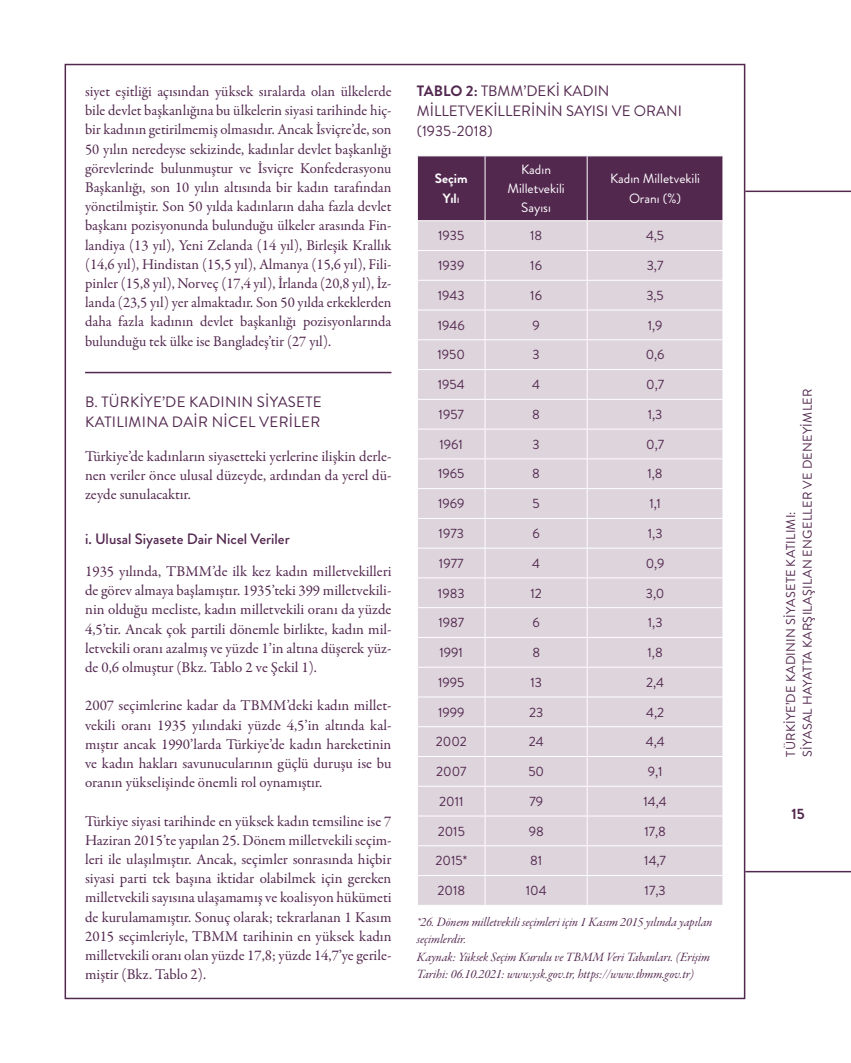
<style>
.page{position:relative;width:851px;height:1063px;background:#fff}
.page>*{position:absolute;margin:0;border:0;box-sizing:border-box;transform-origin:0 0}
.t1{font:15px/19.2px "Garamond Premr Pro";color:#53284f;text-align:justify}
.t2{font:15px/20.1px "Brandon Grotesque";color:#53284f}
.t3{font:15px/19.2px "Brandon Grotesque";letter-spacing:.02em;color:#53284f}
.t4{font:500 15px "Brandon Grotesque";color:#53284f}
.t5{font:700 15px "Brandon Grotesque";color:#53284f}
.t6{font:13.5px "Brandon Grotesque";color:#53284f}
.t7{font:13.5px/19.2px "Brandon Grotesque";color:#fff;text-align:center}
.t8{font:700 13.5px/19.2px "Brandon Grotesque";color:#fff;text-align:center}
.t9{font:12.75px/17.4px "Garamond Premr Pro It Subh";color:#53284f}
.t10{font:12.75px/16.5px "Brandon Grotesque";letter-spacing:.02em;color:#53284f}
.s1{font-weight:700}
.s2{font-weight:400}
</style>
<div class="page">
<hr style="left:745px;top:191px;width:105px;height:1px;background:#53284f">
<hr style="left:745px;top:871px;width:105px;height:1px;background:#53284f">
<hr style="left:85px;top:372px;width:306px;height:1px;background:#53284f">
<svg style="left:417px;top:156px;width:306px;height:749px;background:#d2c7d1"></svg>
<p class="t1" style="left:85px;top:82px;width:308px">siyet eşitliği açısından yüksek sıralarda olan ülkelerde bile devlet başkanlığına bu ülkelerin siyasi tarihinde hiç&shy;bir kadının getirilmemiş olmasıdır. Ancak İsviçre’de, son 50 yılın neredeyse sekizinde, kadınlar devlet başkanlığı görevlerinde bulunmuştur ve İsviçre Konfederasyonu Başkanlığı, son 10 yılın altısında bir kadın tarafından yönetilmiştir. Son 50 yılda kadınların daha fazla devlet başkanı pozisyonunda bulunduğu ülkeler arasında Fin&shy;landiya (13 yıl), Yeni Zelanda (14 yıl), Birleşik Krallık (14,6 yıl), Hindistan (15,5 yıl), Almanya (15,6 yıl), Fili&shy;pinler (15,8 yıl), Norveç (17,4 yıl), İrlanda (20,8 yıl), İz&shy;landa (23,5 yıl) yer almaktadır. Son 50 yılda erkeklerden daha fazla kadının devlet başkanlığı pozisyonlarında bulunduğu tek ülke ise Bangladeş’tir (27 yıl).</p>
<p class="t3" style="left:85px;top:393px;width:238px">B. TÜRKIYE’DE KADININ SIYASETE<br>KATILIMINA DAI R NICEL VERI LER</p>
<p class="t1" style="left:85px;top:447px;width:308px">Türkiye’de kadınların siyasetteki yerlerine ilişkin derle&shy;nen veriler önce ulusal düzeyde, ardından da yerel dü&shy;zeyde sunulacaktır.</p>
<p class="t4" style="left:85px;top:528px;width:206px">i. Ulusal Siyasete Dair Nicel Veriler</p>
<p class="t1" style="left:85px;top:562px;width:308px">1935 yılında, TBMM’de ilk kez kadın milletvekilleri de görev almaya başlamıştır. 1935’teki 399 milletvekili&shy;nin olduğu mecliste, kadın milletvekili oranı da yüzde 4,5’tir. Ancak çok partili dönemle birlikte, kadın mil&shy;letvekili oranı azalmış ve yüzde 1’in altına düşerek yüz&shy;de 0,6 olmuştur (Bkz. Tablo 2 ve Şekil 1).</p>
<p class="t1" style="left:85px;top:696px;width:308px">2007 seçimlerine kadar da TBMM’deki kadın millet&shy;vekili oranı 1935 yılındaki yüzde 4,5’in altında kal&shy;mıştır ancak 1990’larda Türkiye’de kadın hareketinin ve kadın hakları savunucularının güçlü duruşu ise bu oranın yükselişinde önemli rol oynamıştır.</p>
<p class="t1" style="left:85px;top:812px;width:308px">Türkiye siyasi tarihinde en yüksek kadın temsiline ise 7<br>Haziran 2015’te yapılan 25. Dönem milletvekili seçim&shy;leri ile ulaşılmıştır. Ancak, seçimler sonrasında hiçbir siyasi parti tek başına iktidar olabilmek için gereken milletvekili sayısına ulaşamamış ve koalisyon hükümeti de kurulamamıştır. Sonuç olarak; tekrarlanan 1 Kasım 2015 seçimleriyle, TBMM tarihinin en yüksek kadın milletvekili oranı olan yüzde 17,8; yüzde 14,7’ye gerile&shy;miştir (Bkz. Tablo 2).</p>
<p class="t2" style="left:417px;top:81px;width:266px"><span class="s1">TABLO 2:</span> TBMM’DEKİ KADIN<br>MİLLETVEKİLLERİNİN SAYISI VE ORANI (1935-2018)</p>
<p class="t8" style="left:435px;top:169px;width:34px">Seçim<br>Yıl<span class="s2">ı</span></p>
<p class="t7" style="left:507px;top:160px;width:59px">Kadın<br>Milletvekili<br>Sayısı</p>
<p class="t7" style="left:610px;top:169px;width:92px">Kadın Milletvekili<br>Oranı (%)</p>
<p class="t6" style="left:438px;top:226px;width:28px">1935</p>
<p class="t6" style="left:530px;top:226px;width:14px">18</p>
<p class="t6" style="left:646px;top:226px;width:20px">4,5</p>
<p class="t6" style="left:438px;top:256px;width:28px">1939</p>
<p class="t6" style="left:530px;top:256px;width:13px">16</p>
<p class="t6" style="left:646px;top:256px;width:18px">3,7</p>
<p class="t6" style="left:438px;top:286px;width:28px">1943</p>
<p class="t6" style="left:530px;top:286px;width:13px">16</p>
<p class="t6" style="left:646px;top:286px;width:19px">3,5</p>
<p class="t6" style="left:437px;top:316px;width:28px">1946</p>
<p class="t6" style="left:532px;top:316px;width:9px">9</p>
<p class="t6" style="left:647px;top:316px;width:16px">1,9</p>
<p class="t6" style="left:437px;top:345px;width:29px">1950</p>
<p class="t6" style="left:532px;top:345px;width:9px">3</p>
<p class="t6" style="left:645px;top:345px;width:20px">0,6</p>
<p class="t6" style="left:438px;top:375px;width:28px">1954</p>
<p class="t6" style="left:532px;top:375px;width:9px">4</p>
<p class="t6" style="left:646px;top:375px;width:19px">0,7</p>
<p class="t6" style="left:438px;top:405px;width:27px">1957</p>
<p class="t6" style="left:532px;top:405px;width:9px">8</p>
<p class="t6" style="left:647px;top:405px;width:16px">1,3</p>
<p class="t6" style="left:439px;top:435px;width:25px">1961</p>
<p class="t6" style="left:532px;top:435px;width:9px">3</p>
<p class="t6" style="left:646px;top:435px;width:19px">0,7</p>
<p class="t6" style="left:438px;top:465px;width:28px">1965</p>
<p class="t6" style="left:532px;top:465px;width:9px">8</p>
<p class="t6" style="left:647px;top:465px;width:17px">1,8</p>
<p class="t6" style="left:438px;top:494px;width:28px">1969</p>
<p class="t6" style="left:532px;top:494px;width:9px">5</p>
<p class="t6" style="left:649px;top:494px;width:13px">1,1</p>
<p class="t6" style="left:438px;top:524px;width:27px">1973</p>
<p class="t6" style="left:532px;top:524px;width:9px">6</p>
<p class="t6" style="left:647px;top:524px;width:16px">1,3</p>
<p class="t6" style="left:439px;top:554px;width:26px">1977</p>
<p class="t6" style="left:532px;top:554px;width:9px">4</p>
<p class="t6" style="left:645px;top:554px;width:20px">0,9</p>
<p class="t6" style="left:438px;top:584px;width:28px">1983</p>
<p class="t6" style="left:530px;top:584px;width:13px">12</p>
<p class="t6" style="left:645px;top:584px;width:20px">3,0</p>
<p class="t6" style="left:438px;top:613px;width:27px">1987</p>
<p class="t6" style="left:532px;top:613px;width:9px">6</p>
<p class="t6" style="left:647px;top:613px;width:16px">1,3</p>
<p class="t6" style="left:439px;top:643px;width:25px">1991</p>
<p class="t6" style="left:532px;top:643px;width:9px">8</p>
<p class="t6" style="left:647px;top:643px;width:17px">1,8</p>
<p class="t6" style="left:438px;top:673px;width:28px">1995</p>
<p class="t6" style="left:530px;top:673px;width:13px">13</p>
<p class="t6" style="left:646px;top:673px;width:19px">2,4</p>
<p class="t6" style="left:438px;top:703px;width:28px">1999</p>
<p class="t6" style="left:529px;top:703px;width:16px">23</p>
<p class="t6" style="left:646px;top:703px;width:20px">4,2</p>
<p class="t6" style="left:435px;top:732px;width:33px">2002</p>
<p class="t6" style="left:528px;top:732px;width:16px">24</p>
<p class="t6" style="left:645px;top:732px;width:20px">4,4</p>
<p class="t6" style="left:436px;top:762px;width:32px">2007</p>
<p class="t6" style="left:528px;top:762px;width:17px">50</p>
<p class="t6" style="left:647px;top:762px;width:16px">9,1</p>
<p class="t6" style="left:439px;top:792px;width:26px">2011</p>
<p class="t6" style="left:529px;top:792px;width:15px">79</p>
<p class="t6" style="left:643px;top:792px;width:25px">14,4</p>
<p class="t6" style="left:437px;top:822px;width:29px">2015</p>
<p class="t6" style="left:528px;top:822px;width:17px">98</p>
<p class="t6" style="left:644px;top:822px;width:23px">17,8</p>
<p class="t6" style="left:435px;top:852px;width:33px">2015*</p>
<p class="t6" style="left:530px;top:852px;width:14px">81</p>
<p class="t6" style="left:644px;top:852px;width:23px">14,7</p>
<p class="t6" style="left:437px;top:881px;width:29px">2018</p>
<p class="t6" style="left:525px;top:881px;width:22px">104</p>
<p class="t6" style="left:644px;top:881px;width:23px">17,3</p>
<p class="t9" style="left:417px;top:914px;width:297px">*26. Dönem milletvekili seçimleri için 1 Kasım 2015 yılında yapılan seçimlerdir.<br>Kaynak: Yüksek Seçim Kurulu ve TBMM Veri Tabanları. (Erişim Tarihi: 06.10.2021: www.ysk.gov.tr, https://www.tbmm.gov.tr)</p>
<p class="t10" style="left:782px;top:757px;width:370px;rotate:-90deg">TÜRKİYE’DE KADININ SİYASETE KATILIMI:<br>SİYASAL HAYATTA KARŞILAŞILAN ENGELLER VE DENEYİMLER</p>
<p class="t5" style="left:791px;top:804px;width:15px">15</p>
</div>
